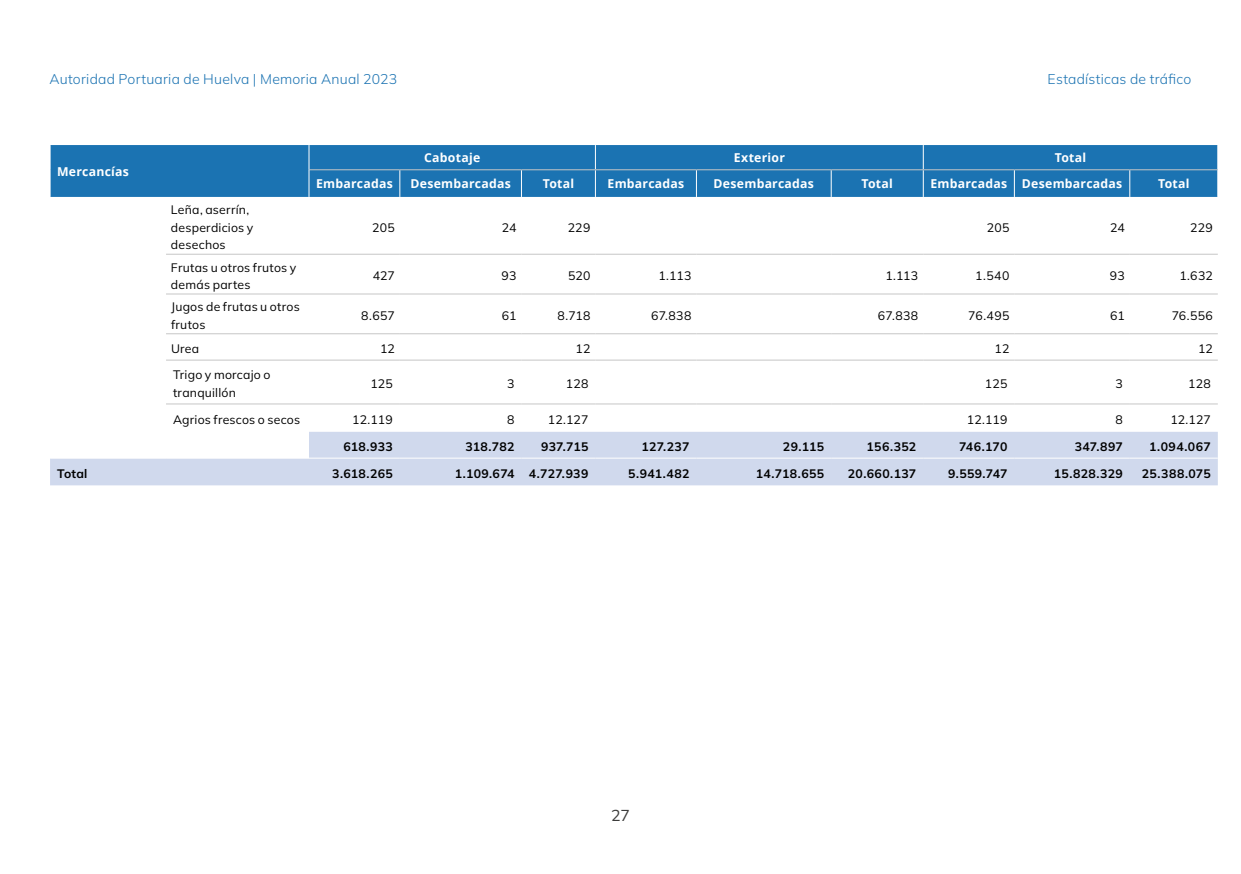
<style>
.page{position:relative;width:1241px;height:874px;background:#fff}
.page>*{position:absolute;margin:0;border:0;box-sizing:border-box;transform-origin:0 0}
.t1{font:15.75px "Mulish";color:#3c3c3b}
.t2{font:300 14px "Mulish";letter-spacing:.015em;color:#1b73b2}
.t3{font:12.25px/17.5px "Mulish";letter-spacing:.02em;color:#000}
.t4{font:700 12.25px "Mulish";letter-spacing:.025em;color:#000}
.t5{font:700 12.25px "Open Sans";letter-spacing:.02em;color:#fff}
</style>
<div class="page">
<div style="left:51px;top:145px;width:1166px;height:52px;background:#1b73b2"></div>
<svg style="left:50px;top:432px;width:1167px;height:53px;background:#d5ddef"></svg>
<svg style="left:399px;top:170px;width:1px;height:27px"></svg>
<svg style="left:521px;top:170px;width:1px;height:27px"></svg>
<svg style="left:696px;top:170px;width:1px;height:27px"></svg>
<svg style="left:830px;top:170px;width:1px;height:27px"></svg>
<svg style="left:1013px;top:170px;width:1px;height:27px"></svg>
<svg style="left:1129px;top:170px;width:1px;height:27px"></svg>
<hr style="left:309px;top:169px;width:91px;height:1px;background:#c6c6c6">
<hr style="left:400px;top:169px;width:121px;height:1px;background:#c6c6c6">
<hr style="left:521px;top:169px;width:74px;height:1px;background:#c6c6c6">
<svg style="left:595px;top:145px;width:1px;height:52px"></svg>
<hr style="left:595px;top:169px;width:101px;height:1px;background:#c6c6c6">
<hr style="left:696px;top:169px;width:135px;height:1px;background:#c6c6c6">
<hr style="left:831px;top:169px;width:92px;height:1px;background:#c6c6c6">
<svg style="left:922px;top:145px;width:1px;height:52px"></svg>
<svg style="left:1217px;top:145px;width:1px;height:52px"></svg>
<hr style="left:923px;top:169px;width:91px;height:1px;background:#c6c6c6">
<hr style="left:1014px;top:169px;width:115px;height:1px;background:#c6c6c6">
<hr style="left:1129px;top:169px;width:88px;height:1px;background:#c6c6c6">
<svg style="left:50px;top:145px;width:1px;height:52px"></svg>
<svg style="left:308px;top:145px;width:1px;height:52px"></svg>
<hr style="left:50px;top:457px;width:116px;height:1px;background:#fff">
<hr style="left:166px;top:457px;width:143px;height:1px;background:#fff">
<hr style="left:309px;top:457px;width:91px;height:1px;background:#fff">
<hr style="left:400px;top:457px;width:121px;height:1px;background:#fff">
<hr style="left:521px;top:457px;width:74px;height:1px;background:#fff">
<hr style="left:595px;top:457px;width:101px;height:1px;background:#fff">
<hr style="left:696px;top:457px;width:135px;height:1px;background:#fff">
<hr style="left:831px;top:457px;width:92px;height:1px;background:#fff">
<hr style="left:923px;top:457px;width:91px;height:1px;background:#fff">
<hr style="left:1014px;top:457px;width:115px;height:1px;background:#fff">
<hr style="left:1129px;top:457px;width:88px;height:1px;background:#fff">
<hr style="left:166px;top:254px;width:143px;height:1px;background:#c6c6c6">
<hr style="left:309px;top:254px;width:91px;height:1px;background:#c6c6c6">
<hr style="left:400px;top:254px;width:121px;height:1px;background:#c6c6c6">
<hr style="left:521px;top:254px;width:74px;height:1px;background:#c6c6c6">
<hr style="left:595px;top:254px;width:101px;height:1px;background:#c6c6c6">
<hr style="left:696px;top:254px;width:135px;height:1px;background:#c6c6c6">
<hr style="left:831px;top:254px;width:92px;height:1px;background:#c6c6c6">
<hr style="left:923px;top:254px;width:91px;height:1px;background:#c6c6c6">
<hr style="left:1014px;top:254px;width:115px;height:1px;background:#c6c6c6">
<hr style="left:1129px;top:254px;width:88px;height:1px;background:#c6c6c6">
<hr style="left:166px;top:293px;width:143px;height:1px;background:#c6c6c6">
<hr style="left:309px;top:293px;width:91px;height:1px;background:#c6c6c6">
<hr style="left:400px;top:293px;width:121px;height:1px;background:#c6c6c6">
<hr style="left:521px;top:293px;width:74px;height:1px;background:#c6c6c6">
<hr style="left:595px;top:293px;width:101px;height:1px;background:#c6c6c6">
<hr style="left:696px;top:293px;width:135px;height:1px;background:#c6c6c6">
<hr style="left:831px;top:293px;width:92px;height:1px;background:#c6c6c6">
<hr style="left:923px;top:293px;width:91px;height:1px;background:#c6c6c6">
<hr style="left:1014px;top:293px;width:115px;height:1px;background:#c6c6c6">
<hr style="left:1129px;top:293px;width:88px;height:1px;background:#c6c6c6">
<hr style="left:166px;top:333px;width:143px;height:1px;background:#c6c6c6">
<hr style="left:309px;top:333px;width:91px;height:1px;background:#c6c6c6">
<hr style="left:400px;top:333px;width:121px;height:1px;background:#c6c6c6">
<hr style="left:521px;top:333px;width:74px;height:1px;background:#c6c6c6">
<hr style="left:595px;top:333px;width:101px;height:1px;background:#c6c6c6">
<hr style="left:696px;top:333px;width:135px;height:1px;background:#c6c6c6">
<hr style="left:831px;top:333px;width:92px;height:1px;background:#c6c6c6">
<hr style="left:923px;top:333px;width:91px;height:1px;background:#c6c6c6">
<hr style="left:1014px;top:333px;width:115px;height:1px;background:#c6c6c6">
<hr style="left:1129px;top:333px;width:88px;height:1px;background:#c6c6c6">
<hr style="left:166px;top:359px;width:143px;height:1px;background:#c6c6c6">
<hr style="left:309px;top:359px;width:91px;height:1px;background:#c6c6c6">
<hr style="left:400px;top:359px;width:121px;height:1px;background:#c6c6c6">
<hr style="left:521px;top:359px;width:74px;height:1px;background:#c6c6c6">
<hr style="left:595px;top:359px;width:101px;height:1px;background:#c6c6c6">
<hr style="left:696px;top:359px;width:135px;height:1px;background:#c6c6c6">
<hr style="left:831px;top:359px;width:92px;height:1px;background:#c6c6c6">
<hr style="left:923px;top:359px;width:91px;height:1px;background:#c6c6c6">
<hr style="left:1014px;top:359px;width:115px;height:1px;background:#c6c6c6">
<hr style="left:1129px;top:359px;width:88px;height:1px;background:#c6c6c6">
<hr style="left:166px;top:403px;width:143px;height:1px;background:#c6c6c6">
<hr style="left:309px;top:403px;width:91px;height:1px;background:#c6c6c6">
<hr style="left:400px;top:403px;width:121px;height:1px;background:#c6c6c6">
<hr style="left:521px;top:403px;width:74px;height:1px;background:#c6c6c6">
<hr style="left:595px;top:403px;width:101px;height:1px;background:#c6c6c6">
<hr style="left:696px;top:403px;width:135px;height:1px;background:#c6c6c6">
<hr style="left:831px;top:403px;width:92px;height:1px;background:#c6c6c6">
<hr style="left:923px;top:403px;width:91px;height:1px;background:#c6c6c6">
<hr style="left:1014px;top:403px;width:115px;height:1px;background:#c6c6c6">
<hr style="left:1129px;top:403px;width:88px;height:1px;background:#c6c6c6">
<p class="t2" style="left:50px;top:69px;width:349px">Autoridad Portuaria de Huelva | Memoria Anual 2023</p>
<p class="t2" style="left:1047px;top:69px;width:145px">Estadísticas de tráfico</p>
<p class="t5" style="left:57px;top:162px;width:73px">Mercancías</p>
<p class="t5" style="left:424px;top:149px;width:58px">Cabotaje</p>
<p class="t5" style="left:733px;top:149px;width:53px">Exterior</p>
<p class="t5" style="left:1054px;top:149px;width:33px">Total</p>
<p class="t3" style="left:171px;top:201px;width:84px">Leña, aserrín, desperdicios y desechos</p>
<p class="t5" style="left:316px;top:175px;width:78px">Embarcadas</p>
<p class="t5" style="left:410px;top:175px;width:102px">Desembarcadas</p>
<p class="t5" style="left:542px;top:175px;width:33px">Total</p>
<p class="t5" style="left:607px;top:175px;width:78px">Embarcadas</p>
<p class="t5" style="left:713px;top:175px;width:102px">Desembarcadas</p>
<p class="t5" style="left:861px;top:175px;width:33px">Total</p>
<p class="t5" style="left:930px;top:175px;width:193px">Embarcadas Desembarcadas</p>
<p class="t5" style="left:1157px;top:175px;width:33px">Total</p>
<p class="t3" style="left:372px;top:218px;width:24px">205</p>
<p class="t3" style="left:501px;top:218px;width:16px">24</p>
<p class="t3" style="left:567px;top:218px;width:24px">229</p>
<p class="t3" style="left:986px;top:218px;width:24px">205</p>
<p class="t3" style="left:1109px;top:218px;width:16px">24</p>
<p class="t3" style="left:1189px;top:218px;width:24px">229</p>
<p class="t3" style="left:171px;top:258px;width:127px">Frutas u otros frutos y demás partes</p>
<p class="t3" style="left:372px;top:267px;width:24px">427</p>
<p class="t3" style="left:501px;top:267px;width:16px">93</p>
<p class="t3" style="left:568px;top:267px;width:24px">520</p>
<p class="t3" style="left:658px;top:267px;width:34px">1.113</p>
<p class="t3" style="left:885px;top:267px;width:34px">1.113</p>
<p class="t3" style="left:975px;top:267px;width:36px">1.540</p>
<p class="t3" style="left:1109px;top:267px;width:16px">93</p>
<p class="t3" style="left:1179px;top:267px;width:35px">1.632</p>
<p class="t3" style="left:171px;top:298px;width:130px">Jugos de frutas u otros frutos</p>
<p class="t3" style="left:361px;top:306px;width:35px">8.657</p>
<p class="t3" style="left:502px;top:306px;width:16px">61</p>
<p class="t3" style="left:557px;top:306px;width:34px">8.718</p>
<p class="t3" style="left:651px;top:306px;width:42px">67.838</p>
<p class="t3" style="left:877px;top:306px;width:42px">67.838</p>
<p class="t3" style="left:968px;top:306px;width:43px">76.495</p>
<p class="t3" style="left:1110px;top:306px;width:16px">61</p>
<p class="t3" style="left:1171px;top:306px;width:43px">76.556</p>
<p class="t3" style="left:171px;top:339px;width:30px">Urea</p>
<p class="t3" style="left:380px;top:339px;width:16px">12</p>
<p class="t3" style="left:575px;top:339px;width:16px">12</p>
<p class="t3" style="left:994px;top:339px;width:16px">12</p>
<p class="t3" style="left:1197px;top:339px;width:16px">12</p>
<p class="t3" style="left:173px;top:366px;width:99px">Trigo y morcajo o tranquillón</p>
<p class="t3" style="left:370px;top:374px;width:24px">125</p>
<p class="t3" style="left:507px;top:374px;width:9px">3</p>
<p class="t3" style="left:566px;top:374px;width:24px">128</p>
<p class="t3" style="left:984px;top:374px;width:24px">125</p>
<p class="t3" style="left:1115px;top:374px;width:9px">3</p>
<p class="t3" style="left:1187px;top:374px;width:24px">128</p>
<p class="t3" style="left:173px;top:410px;width:128px">Agrios frescos o secos</p>
<p class="t3" style="left:352px;top:410px;width:42px">12.119</p>
<p class="t3" style="left:507px;top:410px;width:9px">8</p>
<p class="t3" style="left:548px;top:410px;width:42px">12.127</p>
<p class="t3" style="left:966px;top:410px;width:42px">12.119</p>
<p class="t3" style="left:1115px;top:410px;width:9px">8</p>
<p class="t3" style="left:1170px;top:410px;width:42px">12.127</p>
<p class="t4" style="left:343px;top:438px;width:51px">618.933</p>
<p class="t4" style="left:465px;top:438px;width:50px">318.782</p>
<p class="t4" style="left:541px;top:438px;width:49px">937.715</p>
<p class="t4" style="left:641px;top:438px;width:49px">127.237</p>
<p class="t4" style="left:782px;top:438px;width:43px">29.115</p>
<p class="t4" style="left:866px;top:438px;width:51px">156.352</p>
<p class="t4" style="left:958px;top:438px;width:50px">746.170</p>
<p class="t4" style="left:1074px;top:438px;width:49px">347.897</p>
<p class="t4" style="left:1148px;top:438px;width:63px">1.094.067</p>
<p class="t4" style="left:57px;top:465px;width:32px">Total</p>
<p class="t4" style="left:332px;top:465px;width:62px">3.618.265</p>
<p class="t4" style="left:454px;top:465px;width:135px">1.109.674 4.727.939</p>
<p class="t4" style="left:628px;top:465px;width:63px">5.941.482</p>
<p class="t4" style="left:755px;top:465px;width:70px">14.718.655</p>
<p class="t4" style="left:847px;top:465px;width:70px">20.660.137</p>
<p class="t4" style="left:948px;top:465px;width:61px">9.559.747</p>
<p class="t4" style="left:1053px;top:465px;width:70px">15.828.329</p>
<p class="t4" style="left:1141px;top:465px;width:70px">25.388.075</p>
<p class="t1" style="left:611px;top:804px;width:20px">27</p>
</div>
